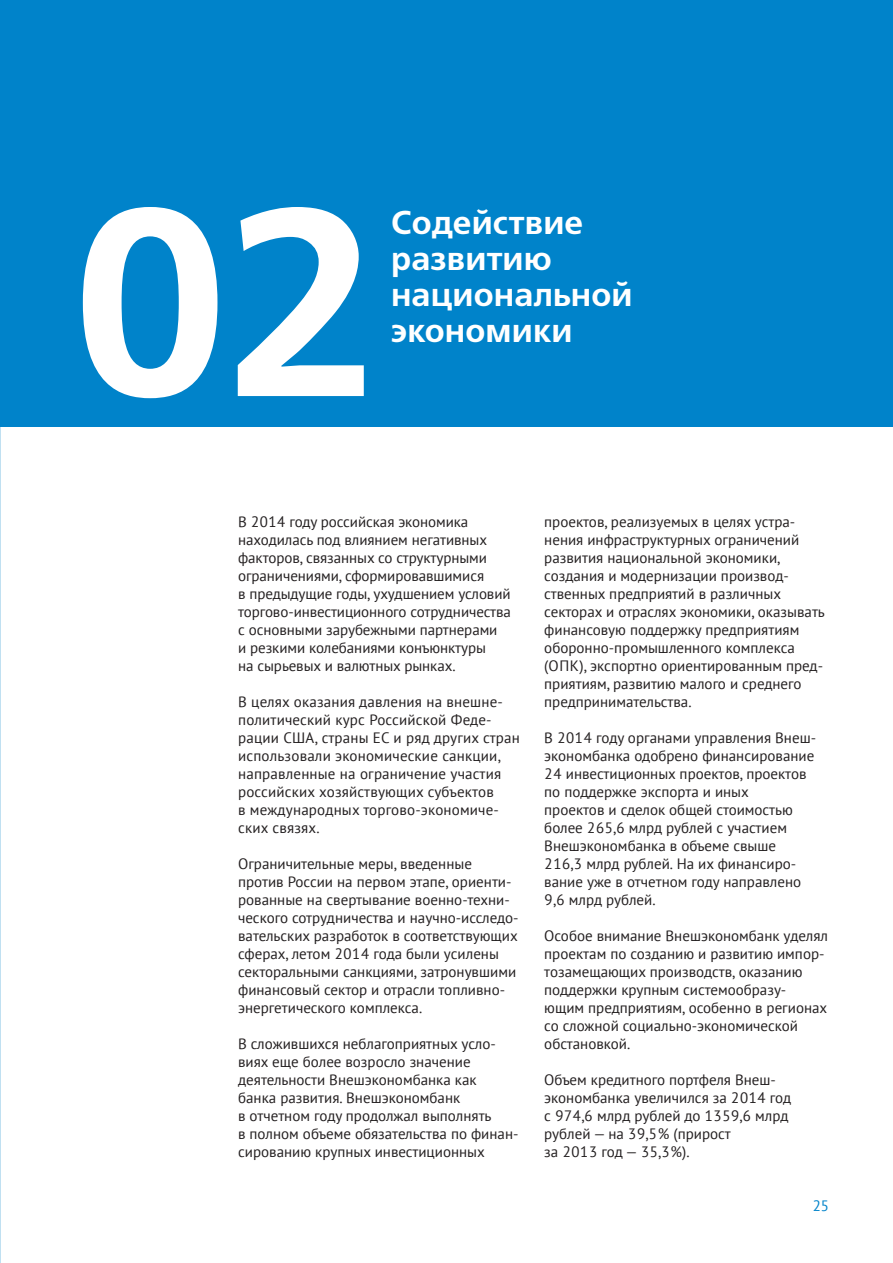
<style>
.page{position:relative;width:893px;height:1263px;background:#fff}
.page>*{position:absolute;margin:0;border:0;box-sizing:border-box;transform-origin:0 0}
.t1{font:600 267px "Free Set";color:#fff}
.t2{font:600 33px/36px "Free Set";letter-spacing:.005em;color:#fff}
.t3{font:15px/18px "PT Sans";color:#231f20}
.t4{font:15px "PT Sans";color:#0083ca}
</style>
<div class="page">
<div style="left:0;top:0;width:893px;height:426px;background:#0083ca"></div>
<h1 class="t1" style="left:68px;top:129px;width:316px">02</h1>
<h2 class="t2" style="left:391px;top:204px;width:243px">Содействие развитию национальной экономики</h2>
<p class="t3" style="left:238px;top:512px;width:274px">В 2014 году российская экономика находилась под влиянием негативных факторов, связанных со структурными ограничениями, сформировавшимися<br>в предыдущие годы, ухудшением условий торгово-инвестиционного сотрудничества с основными зарубежными партнерами<br>и резкими колебаниями конъюнктуры<br>на сырьевых и валютных рынках.</p>
<p class="t3" style="left:238px;top:692px;width:283px">В целях оказания давления на внешне&shy;политический курс Российской Феде&shy;рации США, страны ЕС и ряд других стран использовали экономические санкции, направленные на ограничение участия российских хозяйствующих субъектов<br>в международных торгово-экономиче&shy;ских связях.</p>
<p class="t3" style="left:238px;top:854px;width:282px">Ограничительные меры, введенные против России на первом этапе, ориенти&shy;рованные на свертывание военно-техни&shy;ческого сотрудничества и научно-исследо&shy;вательских разработок в соответствующих сферах, летом 2014 года были усилены секторальными санкциями, затронувшими финансовый сектор и отрасли топливно&shy;энергетического комплекса.</p>
<p class="t3" style="left:238px;top:1034px;width:282px">В сложившихся неблагоприятных усло&shy;виях еще более возросло значение деятельности Внешэкономбанка как банка развития. Внешэкономбанк<br>в отчетном году продолжал выполнять<br>в полном объеме обязательства по финан&shy;сированию крупных инвестиционных</p>
<p class="t3" style="left:544px;top:512px;width:282px">проектов, реализуемых в целях устра&shy;нения инфраструктурных ограничений развития национальной экономики, создания и модернизации производ&shy;ственных предприятий в различных секторах и отраслях экономики, оказывать финансовую поддержку предприятиям оборонно-промышленного комплекса (ОПК), экспортно ориентированным пред&shy;приятиям, развитию малого и среднего предпринимательства.</p>
<p class="t3" style="left:544px;top:728px;width:272px">В 2014 году органами управления Внеш&shy;экономбанка одобрено финансирование 24 инвестиционных проектов, проектов по поддержке экспорта и иных<br>проектов и сделок общей стоимостью более 265,6 млрд рублей с участием Внешэкономбанка в объеме свыше 216,3 млрд рублей. На их финансиро&shy;вание уже в отчетном году направлено 9,6 млрд рублей.</p>
<p class="t3" style="left:544px;top:926px;width:285px">Особое внимание Внешэкономбанк уделял проектам по созданию и развитию импор&shy;тозамещающих производств, оказанию поддержки крупным системообразу&shy;ющим предприятиям, особенно в регионах со сложной социально-экономической обстановкой.</p>
<p class="t3" style="left:544px;top:1070px;width:249px">Объем кредитного портфеля Внеш&shy;экономбанка увеличился за 2014 год с 974,6 млрд рублей до 1359,6 млрд рублей — на 39,5% (прирост<br>за 2013 год — 35,3%).</p>
<p class="t4" style="left:812px;top:1196px;width:19px">25</p>
</div>
